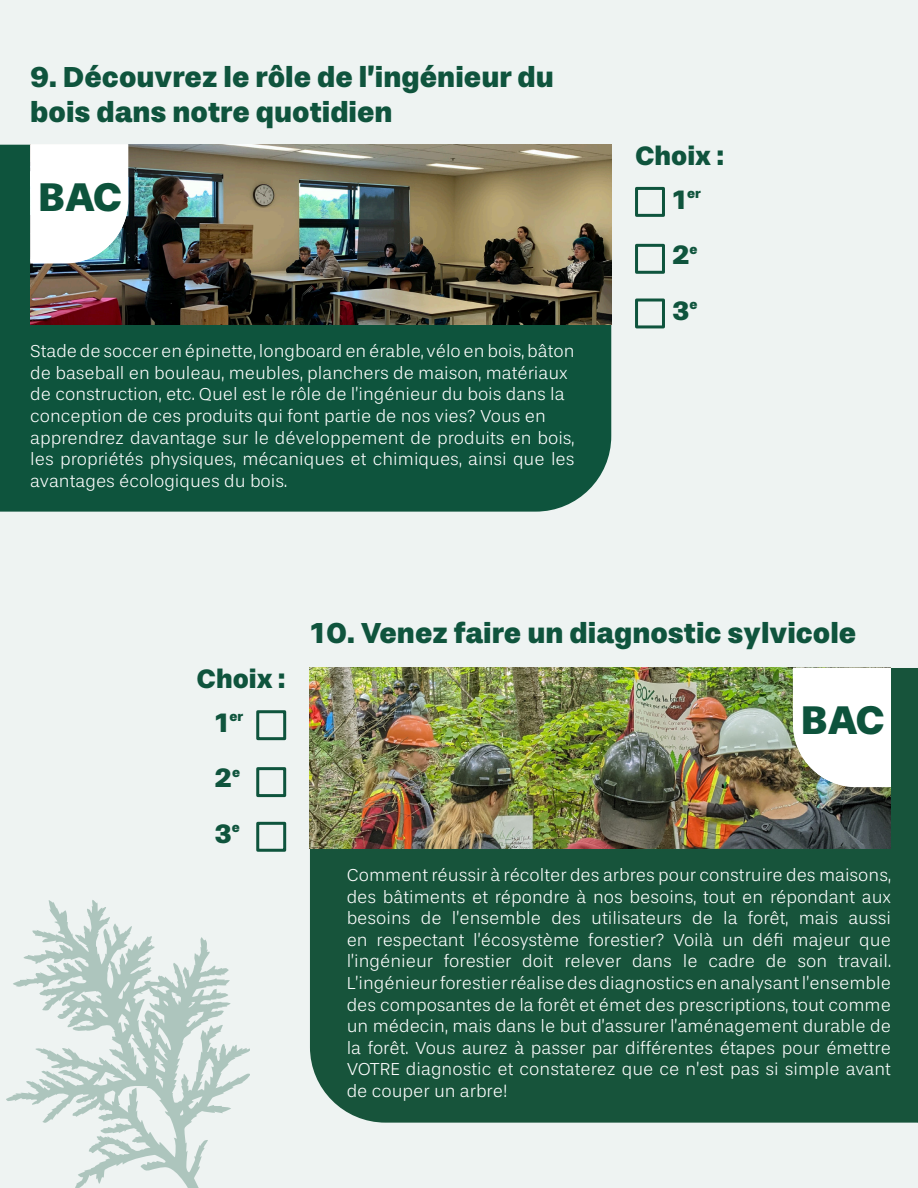
<style>
.page{position:relative;width:918px;height:1188px;background:#eef3f2}
.page>*{position:absolute;margin:0;border:0;box-sizing:border-box;transform-origin:0 0}
.t1{font:900 40.5px "Stevie Sans";letter-spacing:-.025em;color:#0d533c}
.t2{font:900 29.25px/35.1px "Stevie Sans";color:#0f543d}
.Style_paragraphe_atelier{font:900 27px "Stevie Sans";color:#0f543d}
.Style_paragraphe_atelier-2{font:300 18px/21.6px "Stevie Sans";color:#fff;text-align:justify}
.Style_paragraphe_atelier-3{font:900 13.5px "Stevie Sans";color:#0f543d}
.s1{font-size:27px}
</style>
<div class="page">
<svg style="left:7px;top:900px;width:243px;height:288px"></svg>
<div style="left:635px;top:187px;width:30px;height:30px;border:3px solid #0e543d"></div>
<div style="left:256px;top:710px;width:30px;height:30px;border:3px solid #0e543d"></div>
<div style="left:635px;top:244px;width:30px;height:30px;border:3px solid #0e543d"></div>
<div style="left:256px;top:767px;width:30px;height:30px;border:3px solid #0e543d"></div>
<div style="left:635px;top:299px;width:30px;height:29px;border:3px solid #0e543d"></div>
<div style="left:256px;top:822px;width:30px;height:30px;border:3px solid #0e543d"></div>
<div style="left:0;top:145px;width:611px;height:367px;background:#0e543d"></div>
<img style="left:30px;top:144px;width:581px;height:181px">
<div style="left:310px;top:668px;width:608px;height:455px;background:#17543b"></div>
<img style="left:310px;top:668px;width:581px;height:181px">
<svg style="left:30px;top:144px;width:98px;height:120px;background:#f0f4f5"></svg>
<svg style="left:793px;top:668px;width:98px;height:119px;background:#f4f5f2"></svg>
<p class="t2" style="left:30px;top:59px;width:525px">9. Découvrez le rôle de l’ingénieur du bois dans notre quotidien</p>
<h1 class="t1" style="left:38px;top:172px;width:85px">BAC</h1>
<p class="Style_paragraphe_atelier-2" style="left:30px;top:341px;width:546px">Stade de soccer en épinette, longboard en érable, vélo en bois, bâton de baseball en bouleau, meubles, planchers de maison, matériaux</p>
<p class="Style_paragraphe_atelier-2" style="left:30px;top:384px;width:536px">de construction, etc. Quel est le rôle de l’ingénieur du bois dans la</p>
<p class="Style_paragraphe_atelier-2" style="left:30px;top:405px;width:517px">conception de ces produits qui font partie de nos vies? Vous en</p>
<p class="Style_paragraphe_atelier-2" style="left:30px;top:427px;width:546px">apprendrez davantage sur le développement de produits en bois, les propriétés physiques, mécaniques et chimiques, ainsi que les avantages écologiques du bois.</p>
<p class="Style_paragraphe_atelier" style="left:635px;top:139px;width:90px">Choix :</p>
<p class="Style_paragraphe_atelier-3" style="left:672px;top:185px;width:30px"><span class="s1">1</span>er</p>
<p class="Style_paragraphe_atelier" style="left:672px;top:238px;width:27px">2<sup>e</sup></p>
<p class="Style_paragraphe_atelier" style="left:672px;top:294px;width:27px">3<sup>e</sup></p>
<p class="Style_paragraphe_atelier" style="left:196px;top:662px;width:90px">Choix :</p>
<p class="Style_paragraphe_atelier-3" style="left:215px;top:709px;width:30px"><span class="s1">1</span>er</p>
<p class="Style_paragraphe_atelier" style="left:215px;top:762px;width:27px">2<sup>e</sup></p>
<p class="Style_paragraphe_atelier" style="left:215px;top:817px;width:27px">3<sup>e</sup></p>
<p class="t2" style="left:310px;top:615px;width:548px">10. Venez faire un diagnostic sylvicole</p>
<h1 class="t1" style="left:801px;top:696px;width:85px">BAC</h1>
<p class="Style_paragraphe_atelier-2" style="left:347px;top:864px;width:546px">Comment réussir à récolter des arbres pour construire des maisons, des bâtiments et répondre à nos besoins, tout en répondant aux besoins de l’ensemble des utilisateurs de la forêt, mais aussi en respectant l’écosystème forestier? Voilà un défi majeur que l’ingénieur forestier doit relever dans le cadre de son travail.<br>L’ingénieur forestier réalise des diagnostics en analysant l’ensemble des composantes de la forêt et émet des prescriptions, tout comme un médecin, mais dans le but d’assurer l’aménagement durable de la forêt. Vous aurez à passer par différentes étapes pour émettre VOTRE diagnostic et constaterez que ce n’est pas si simple avant de couper un arbre!</p>
</div>
